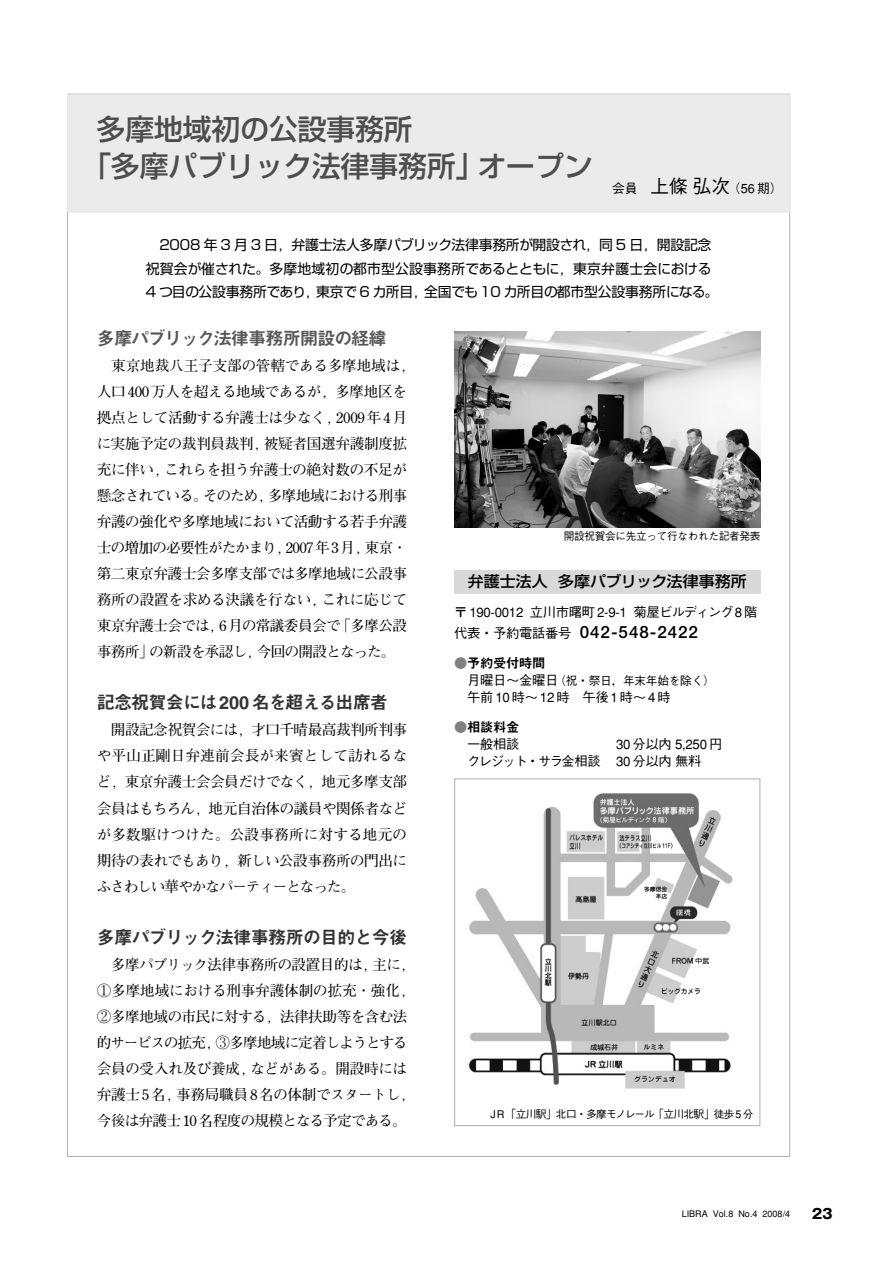
<style>
.page{position:relative;width:893px;height:1262px;background:#fff}
.page>*{position:absolute;margin:0;border:0;box-sizing:border-box;transform-origin:0 0}
.t1{font:500 28.65px/37.2px "Shin Go";color:#4d4d4d}
.t2{font:18.15px "Midashi Go MB31";letter-spacing:-.045em;color:#333}
.t3{font:18.15px "Midashi Go MB31";letter-spacing:-.045em;color:#57585a}
.t4{font:700 16.95px "Futo Go B101";letter-spacing:.055em;color:#000}
.t5{font:500 15.15px "Shin Go";color:#000;scale:1.05 1}
.t6{font:700 14.7px/26.1px "Futo Min A101";letter-spacing:-.035em;color:#000}
.t7{font:13.8px/23.4px "Shin Go";letter-spacing:-.015em;color:#000;text-align:center}
.t8{font:700 13.8px "Gothic MB101";color:#000}
.t9{font:500 13.35px/17px "Gothic BBB";letter-spacing:-.025em;color:#000}
.t10{font:500 13.35px "Gothic BBB";letter-spacing:.145em;color:#000}
.t11{font:13.35px "Midashi Go MB31";letter-spacing:-.025em;color:#000}
.t12{font:500 12.75px "Gothic BBB";color:#000}
.t13{font:500 11.7px "Gothic BBB";letter-spacing:-.025em;color:#000}
.t14{font:500 10.65px "Gothic BBB";letter-spacing:-.055em;color:#000}
.t15{font:500 10.65px "Gothic BBB";letter-spacing:-.03em;color:#000}
.t16{font:500 9px "Gothic BBB";color:#000}
.s1{font-size:18.6px}
.s2{font-family:"Gothic BBB";font-weight:500;font-size:13.35px}
.s3{color:#808080}
.s4{font-size:13.35px}
</style>
<div class="page">
<div style="left:454px;top:570px;width:306px;height:23px;background:#d9d9d9"></div>
<div style="left:68px;top:95px;width:721px;height:117px;background:#ebebeb"></div>
<div style="left:67px;top:94px;width:723px;height:119px;border:1px solid #e6e6e6"></div>
<img style="left:469px;top:793px;width:264px;height:295px">
<div style="left:454px;top:778px;width:306px;height:348px;border:1px solid #b3b3b3"></div>
<img style="left:454px;top:332px;width:306px;height:195px">
<h1 class="t1" style="left:82px;top:113px;width:512px;text-indent:14px">多摩地域初の公設事務所<br>「多摩パブリック法律事務所」オープン</h1>
<p class="t12" style="left:612px;top:183px;width:172px">会員　<span class="s1">上條弘次</span>（56 期）</p>
<p class="t7" style="left:146px;top:235px;width:574px">2008 年 3 月 3 日，弁護士法人多摩パブリック法律事務所が開設され，同 5 日，開設記念<br>祝賀会が催された。多摩地域初の都市型公設事務所であるとともに，東京弁護士会における<br>4 つ目の公設事務所であり，東京で 6 カ所目，全国でも 10 カ所目の都市型公設事務所になる。</p>
<p class="t3" style="left:97px;top:331px;width:291px">多摩パブリック法律事務所開設の経緯</p>
<p class="t6" style="left:97px;top:354px;width:319px;text-indent:14px">東京地裁八王子支部の管轄である多摩地域は，人口 400 万人を超える地域であるが，多摩地区を拠点として活動する弁護士は少なく，2009 年 4 月に実施予定の裁判員裁判，被疑者国選弁護制度拡充に伴い，これらを担う弁護士の絶対数の不足が懸念されている。そのため，多摩地域における刑事弁護の強化や多摩地域において活動する若手弁護士の増加の必要性がたかまり，2007年3月，東京・第二東京弁護士会多摩支部では多摩地域に公設事務所の設置を求める決議を行ない，これに応じて東京弁護士会では，6月の常議委員会で「多摩公設事務所」の新設を承認し，今回の開設となった。</p>
<p class="t2" style="left:97px;top:695px;width:293px">記念祝賀会には200 名を超える出席者</p>
<p class="t6" style="left:97px;top:719px;width:312px;text-align:justify;text-indent:14px">開設記念祝賀会には，才口千晴最高裁判所判事や平山正剛日弁連前会長が来賓として訪れるなど，東京弁護士会会員だけでなく，地元多摩支部会員はもちろん，地元自治体の議員や関係者などが多数駆けつけた。公設事務所に対する地元の期待の表れでもあり，新しい公設事務所の門出にふさわしい華やかなパーティーとなった。</p>
<p class="t2" style="left:97px;top:930px;width:312px">多摩パブリック法律事務所の目的と今後</p>
<p class="t6" style="left:97px;top:953px;width:319px;text-indent:14px">多摩パブリック法律事務所の設置目的は，主に，<br>①多摩地域における刑事弁護体制の拡充・強化，<br>②多摩地域の市民に対する，法律扶助等を含む法的サービスの拡充，③多摩地域に定着しようとする会員の受入れ及び養成，などがある。開設時には弁護士 5 名，事務局職員 8 名の体制でスタートし，今後は弁護士10名程度の規模となる予定である。</p>
<p class="t15" style="left:563px;top:532px;width:198px">開設祝賀会に先立って行なわれた記者発表</p>
<p class="t5" style="left:468px;top:576px;width:267px">弁護士法人 多摩パブリック法律事務所</p>
<p class="t9" style="left:454px;top:605px;width:305px">〒 190-0012 立川市曙町 2-9-1 菊屋ビルディング8 階</p>
<p class="t4" style="left:454px;top:625px;width:245px"><span class="s2">代表・予約電話番号</span> 042-548-2422</p>
<p class="t11" style="left:454px;top:658px;width:93px"><span class="s3">●</span>予約受付時間</p>
<p class="t13" style="left:467px;top:676px;width:249px"><span class="s4">月曜日～金曜日</span>（祝・祭日，年末年始を除く）</p>
<p class="t10" style="left:467px;top:692px;width:205px">午前10時～12時　午後1時～4時</p>
<p class="t11" style="left:454px;top:722px;width:67px"><span class="s3">●</span>相談料金</p>
<p class="t9" style="left:467px;top:737px;width:54px">一般相談</p>
<p class="t9" style="left:467px;top:737px;width:257px;text-indent:149px">30 分以内 5,250 円クレジット・サラ金相談 30 分以内無料</p>
<p class="t14" style="left:490px;top:1110px;width:264px">J R 「立川駅」北口・多摩モノレール「立川北駅」徒歩 5 分</p>
<p class="t16" style="left:681px;top:1210px;width:110px">LIBRA Vol.8 No.4 2008/4</p>
<p class="t8" style="left:811px;top:1208px;width:22px">23</p>
</div>
